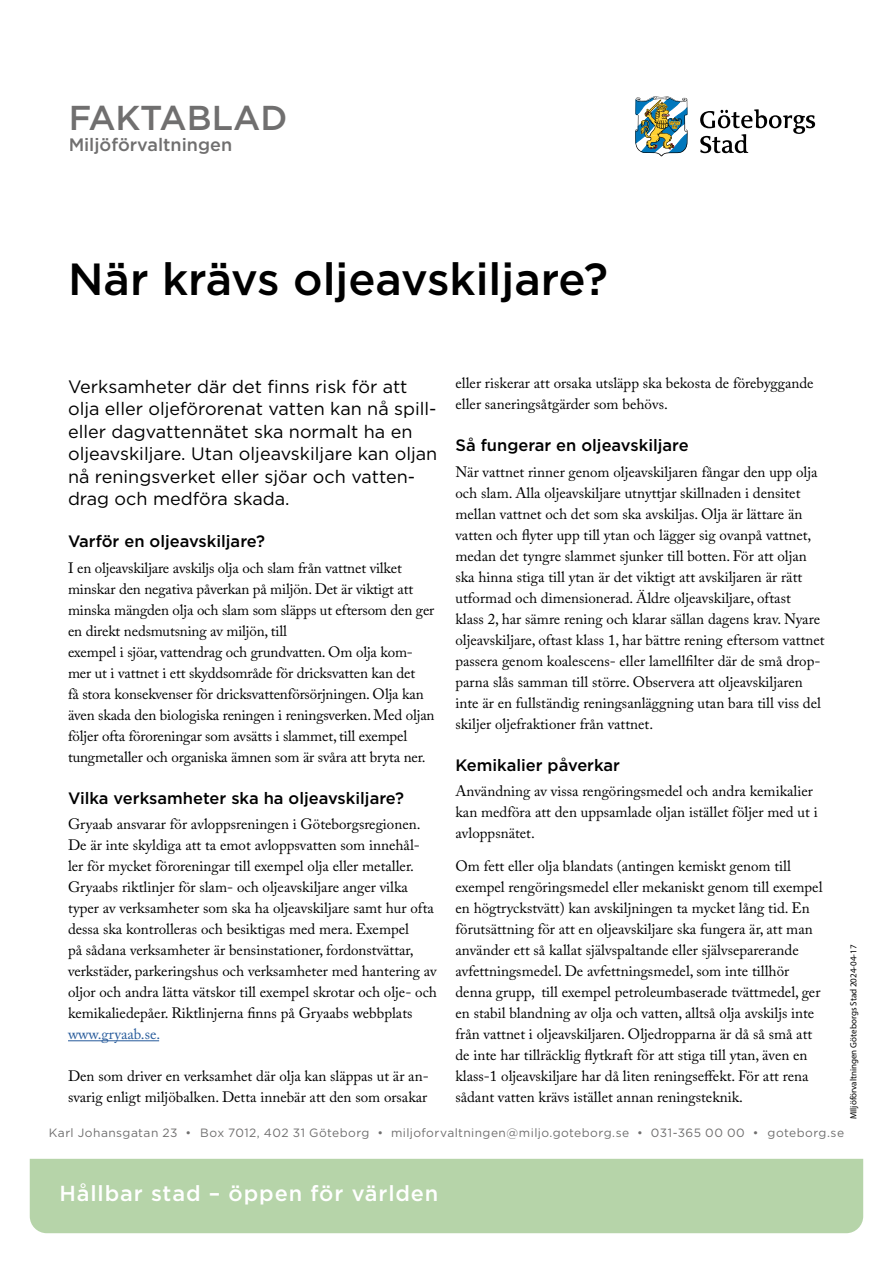
<style>
.page{position:relative;width:893px;height:1263px;background:#fff}
.page>*{position:absolute;margin:0;border:0;box-sizing:border-box;transform-origin:0 0}
.Huvudrubrik{font:500 45px "Gotham";color:#000}
.t1{font:500 34.5px "Gotham";color:#706f6f}
.t2{font:500 21.75px "Gotham";letter-spacing:.04em;color:#fff}
.Ingress{font:18px/22.5px "Gotham";color:#000}
.t3{font:500 18px "Gotham";color:#706f6f}
.Mellanrubrik{font:500 16.5px "Gotham";color:#000}
.Brödtext_första_raden{font:15px/21px "Adobe Caslon Pro";color:#000}
.Brödtext{font:15px/21px "Adobe Caslon Pro";color:#000}
.t4{font:12px "Gotham";letter-spacing:.035em;color:#706f6f}
.Sidhuvud_datum{font:9px "Myriad Pro";color:#000}
.s1{color:#275b9b}
</style>
<div class="page">
<div style="left:30px;top:1159px;width:833px;height:74px;background:#b6d4a9"></div>
<hr style="left:68px;top:1040px;width:91px;height:1px;background:#275b9b">
<img style="left:635px;top:96px;width:52px;height:60px">
<svg style="left:700px;top:109px;width:115px;height:44px"></svg>
<h2 class="t1" style="left:69px;top:95px;width:220px">FAKTABLAD</h2>
<p class="t3" style="left:69px;top:133px;width:165px">Miljöförvaltningen</p>
<h1 class="Huvudrubrik" style="left:68px;top:250px;width:542px">När krävs oljeavskiljare?</h1>
<p class="Ingress" style="left:68px;top:375px;width:370px">Verksamheter där det finns risk för att olja eller oljeförorenat vatten kan nå spill-</p>
<p class="Ingress" style="left:68px;top:420px;width:371px">eller dagvattennätet ska normalt ha en oljeavskiljare. Utan oljeavskiljare kan oljan nå reningsverket eller sjöar och vatten&shy;drag och medföra skada.</p>
<h2 class="Mellanrubrik" style="left:68px;top:531px;width:199px">Varför en oljeavskiljare?</h2>
<p class="Brödtext" style="left:68px;top:557px;width:368px">I en oljeavskiljare avskiljs olja och slam från vattnet vilket minskar den negativa påverkan på miljön. Det är viktigt att minska mängden olja och slam som släpps ut eftersom den ger en direkt nedsmutsning av miljön, till<br>exempel i sjöar, vattendrag och grundvatten. Om olja kom&shy;mer ut i vattnet i ett skyddsområde för dricksvatten kan det<br>få stora konsekvenser för dricksvattenförsörjningen. Olja kan även skada den biologiska reningen i reningsverken. Med oljan följer ofta föroreningar som avsätts i slammet, till exempel tungmetaller och organiska ämnen som är svåra att bryta ner.</p>
<h2 class="Mellanrubrik" style="left:68px;top:787px;width:338px">Vilka verksamheter ska ha oljeavskiljare?</h2>
<p class="Brödtext_första_raden" style="left:68px;top:813px;width:370px">Gryaab ansvarar för avloppsreningen i Göteborgsregionen.<br>De är inte skyldiga att ta emot avloppsvatten som innehål&shy;ler för mycket föroreningar till exempel olja eller metaller.<br>Gryaabs riktlinjer för slam- och oljeavskiljare anger vilka typer av verksamheter som ska ha oljeavskiljare samt hur ofta dessa ska kontrolleras och besiktigas med mera. Exempel<br>på sådana verksamheter är bensinstationer, fordonstvättar, verkstäder, parkeringshus och verksamheter med hantering av oljor och andra lätta vätskor till exempel skrotar och olje- och kemikaliedepåer. Riktlinjerna finns på Gryaabs webbplats <span class="s1">www.gryaab.se.</span></p>
<p class="Brödtext_första_raden" style="left:68px;top:1065px;width:362px">Den som driver en verksamhet där olja kan släppas ut är an&shy;svarig enligt miljöbalken. Detta innebär att den som orsakar</p>
<p class="Brödtext_första_raden" style="left:455px;top:372px;width:360px">eller riskerar att orsaka utsläpp ska bekosta de förebyggande</p>
<p class="Brödtext_första_raden" style="left:455px;top:393px;width:214px">eller saneringsåtgärder som behövs.</p>
<h2 class="Mellanrubrik" style="left:455px;top:435px;width:235px">Så fungerar en oljeavskiljare</h2>
<p class="Brödtext" style="left:455px;top:461px;width:371px">När vattnet rinner genom oljeavskiljaren fångar den upp olja och slam. Alla oljeavskiljare utnyttjar skillnaden i densitet mellan vattnet och det som ska avskiljas. Olja är lättare än vatten och flyter upp till ytan och lägger sig ovanpå vattnet, medan det tyngre slammet sjunker till botten. För att oljan ska hinna stiga till ytan är det viktigt att avskiljaren är rätt utformad och dimensionerad. Äldre oljeavskiljare, oftast<br>klass 2, har sämre rening och klarar sällan dagens krav. Nyare oljeavskiljare, oftast klass 1, har bättre rening eftersom vattnet passera genom koalescens- eller lamellfilter där de små drop&shy;parna slås samman till större. Observera att oljeavskiljaren inte är en fullständig reningsanläggning utan bara till viss del skiljer oljefraktioner från vattnet.</p>
<h2 class="Mellanrubrik" style="left:455px;top:754px;width:166px">Kemikalier påverkar</h2>
<p class="Brödtext_första_raden" style="left:455px;top:780px;width:364px">Användning av vissa rengöringsmedel och andra kemikalier kan medföra att den uppsamlade oljan istället följer med ut i avloppsnätet.</p>
<p class="Brödtext_första_raden" style="left:455px;top:855px;width:368px">Om fett eller olja blandats (antingen kemiskt genom till exempel rengöringsmedel eller mekaniskt genom till exempel en högtryckstvätt) kan avskiljningen ta mycket lång tid. En förutsättning för att en oljeavskiljare ska fungera är, att man använder ett så kallat självspaltande eller självseparerande avfettningsmedel. De avfettningsmedel, som inte tillhör denna grupp, till exempel petroleumbaserade tvättmedel, ger en stabil blandning av olja och vatten, alltså olja avskiljs inte från vattnet i oljeavskiljaren. Oljedropparna är då så små att de inte har tillräcklig flytkraft för att stiga till ytan, även en klass-1 oljeavskiljare har då liten reningseffekt. För att rena sådant vatten krävs istället annan reningsteknik.</p>
<p class="Sidhuvud_datum" style="left:848px;top:1119px;width:176px;rotate:-90deg">MIljöförvaltningen Göteborgs Stad 2024-04-17</p>
<p class="t4" style="left:49px;top:1125px;width:797px">Karl Johansgatan 23 • Box 7012, 402 31 Göteborg • miljoforvaltningen@miljo.goteborg.se • 031-365 00 00 • goteborg.se</p>
<h3 class="t2" style="left:60px;top:1179px;width:380px">Hållbar stad – öppen för världen</h3>
</div>
